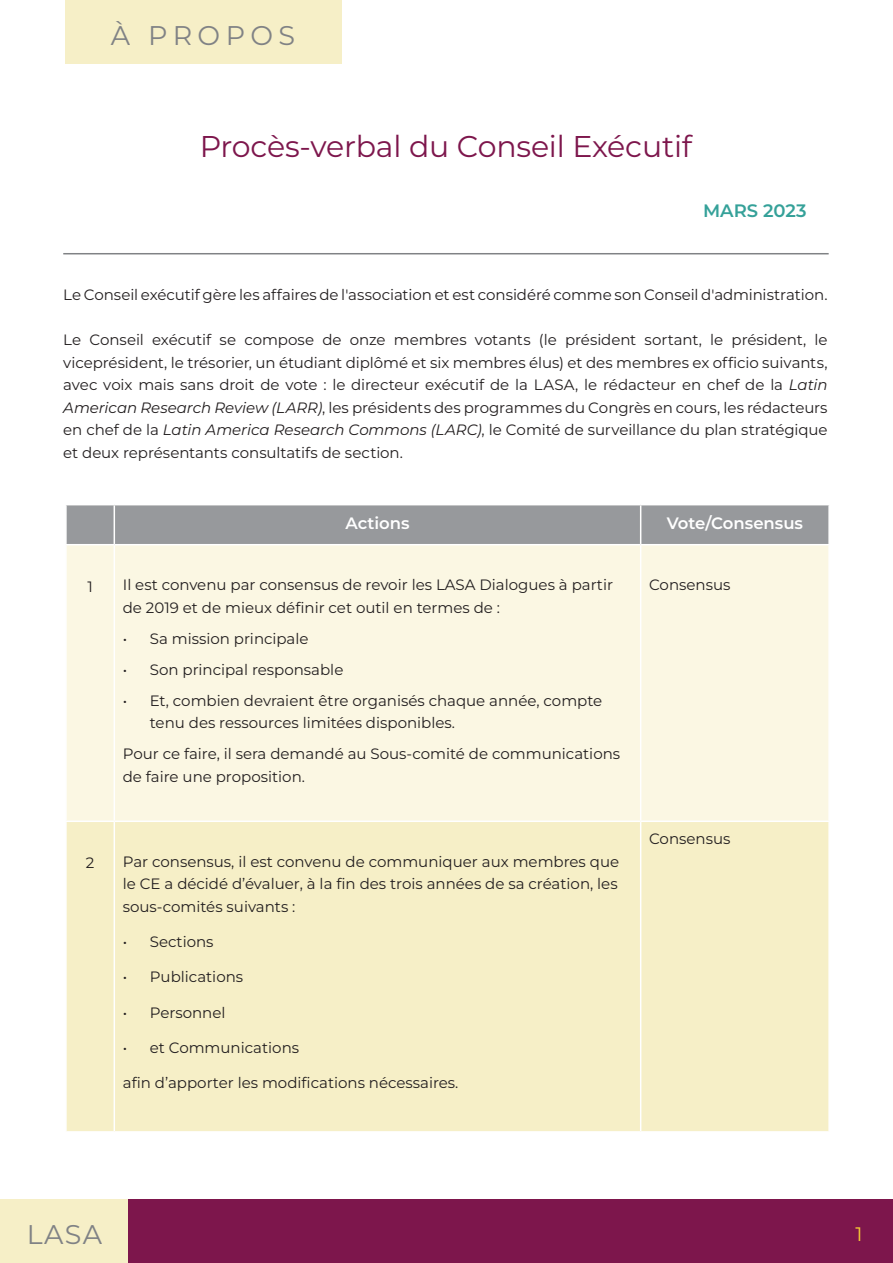
<style>
.page{position:relative;width:893px;height:1263px;background:#fff}
.page>*{position:absolute;margin:0;border:0;box-sizing:border-box;transform-origin:0 0}
.Titulares_guinda{font:30px "Montserrat";letter-spacing:-.005em;color:#7d164c}
.t1{font:27px "Montserrat";letter-spacing:.195em;color:#808285}
.t2{font:19.5px "Montserrat";color:#f8ce34}
.Titulares_guinda-2{font:600 18px "Montserrat";color:#35a199}
.Cuerpo_de_texto{font:600 16.5px "Montserrat";color:#fff}
.Cuerpo_de_texto-2{font:15px/22.5px "Montserrat";color:#231f20}
.s1{font-style:italic}
</style>
<div class="page">
<div style="left:65px;top:0;width:276px;height:64px;background:#f6efc7"></div>
<div style="left:0;top:1199px;width:129px;height:64px;background:#f6efc7"></div>
<div style="left:129px;top:1199px;width:764px;height:64px;background:#7d164c"></div>
<hr style="left:63px;top:253px;width:766px;height:1px;background:#808285">
<div style="left:67px;top:505px;width:761px;height:39px;background:#97999c"></div>
<div style="left:67px;top:545px;width:761px;height:275px;background:#fbf7e3"></div>
<div style="left:67px;top:822px;width:761px;height:309px;background:#f6efc7"></div>
<hr style="left:114px;top:505px;width:1px;height:39px;background:#fff">
<hr style="left:640px;top:505px;width:1px;height:39px;background:#fff">
<hr style="left:114px;top:545px;width:1px;height:275px;background:#fff">
<hr style="left:640px;top:545px;width:1px;height:275px;background:#fff">
<hr style="left:114px;top:822px;width:1px;height:309px;background:#fff">
<hr style="left:640px;top:822px;width:1px;height:309px;background:#fff">
<h2 class="t1" style="left:111px;top:17px;width:186px">À PROPOS</h2>
<p class="Titulares_guinda" style="left:200px;top:125px;width:494px">Procès-verbal du Conseil Exécutif</p>
<p class="Titulares_guinda-2" style="left:703px;top:198px;width:105px">MARS 2023</p>
<p class="Cuerpo_de_texto-2" style="left:63px;top:283px;width:766px">Le Conseil exécutif gère les affaires de l'association et est considéré comme son Conseil d'administration.</p>
<p class="Cuerpo_de_texto-2" style="left:63px;top:328px;width:766px;text-align:justify">Le Conseil exécutif se compose de onze membres votants (le président sortant, le président, le viceprésident, le trésorier, un étudiant diplômé et six membres élus) et des membres ex officio suivants, avec voix mais sans droit de vote : le directeur exécutif de la LASA, le rédacteur en chef de la <span class="s1">Latin American Research Review (LARR)</span>, les présidents des programmes du Congrès en cours, les rédacteurs en chef de la <span class="s1">Latin America Research Commons (LARC)</span>, le Comité de surveillance du plan stratégique et deux représentants consultatifs de section.</p>
<p class="Cuerpo_de_texto" style="left:345px;top:512px;width:66px">Actions</p>
<p class="Cuerpo_de_texto" style="left:667px;top:512px;width:138px">Vote/Consensus</p>
<p class="Cuerpo_de_texto-2" style="left:87px;top:575px;width:7px">1</p>
<p class="Cuerpo_de_texto-2" style="left:123px;top:573px;width:492px">Il est convenu par consensus de revoir les LASA Dialogues à partir de 2019 et de mieux définir cet outil en termes de :</p>
<p class="Cuerpo_de_texto-2" style="left:123px;top:627px;width:187px">• Sa mission principale</p>
<p class="Cuerpo_de_texto-2" style="left:123px;top:658px;width:222px">• Son principal responsable</p>
<p class="Cuerpo_de_texto-2" style="left:150px;top:689px;width:454px;text-indent:-27px">• Et, combien devraient être organisés chaque année, compte tenu des ressources limitées disponibles.</p>
<p class="Cuerpo_de_texto-2" style="left:123px;top:742px;width:499px">Pour ce faire, il sera demandé au Sous-comité de communications de faire une proposition.</p>
<p class="Cuerpo_de_texto-2" style="left:86px;top:851px;width:10px">2</p>
<p class="Cuerpo_de_texto-2" style="left:123px;top:850px;width:498px;text-align:justify">Par consensus, il est convenu de communiquer aux membres que le CE a décidé d’évaluer, à la fin des trois années de sa création, les sous-comités suivants :</p>
<p class="Cuerpo_de_texto-2" style="left:123px;top:930px;width:92px">• Sections</p>
<p class="Cuerpo_de_texto-2" style="left:123px;top:965px;width:122px">• Publications</p>
<p class="Cuerpo_de_texto-2" style="left:123px;top:1000px;width:104px">• Personnel</p>
<p class="Cuerpo_de_texto-2" style="left:123px;top:1036px;width:178px">• et Communications</p>
<p class="Cuerpo_de_texto-2" style="left:123px;top:1071px;width:337px">afin d’apporter les modifications nécessaires.</p>
<p class="Cuerpo_de_texto-2" style="left:649px;top:573px;width:83px">Consensus</p>
<p class="Cuerpo_de_texto-2" style="left:649px;top:827px;width:83px">Consensus</p>
<h2 class="t1" style="left:27px;top:1216px;width:77px">LASA</h2>
<h3 class="t2" style="left:855px;top:1220px;width:9px">1</h3>
</div>
